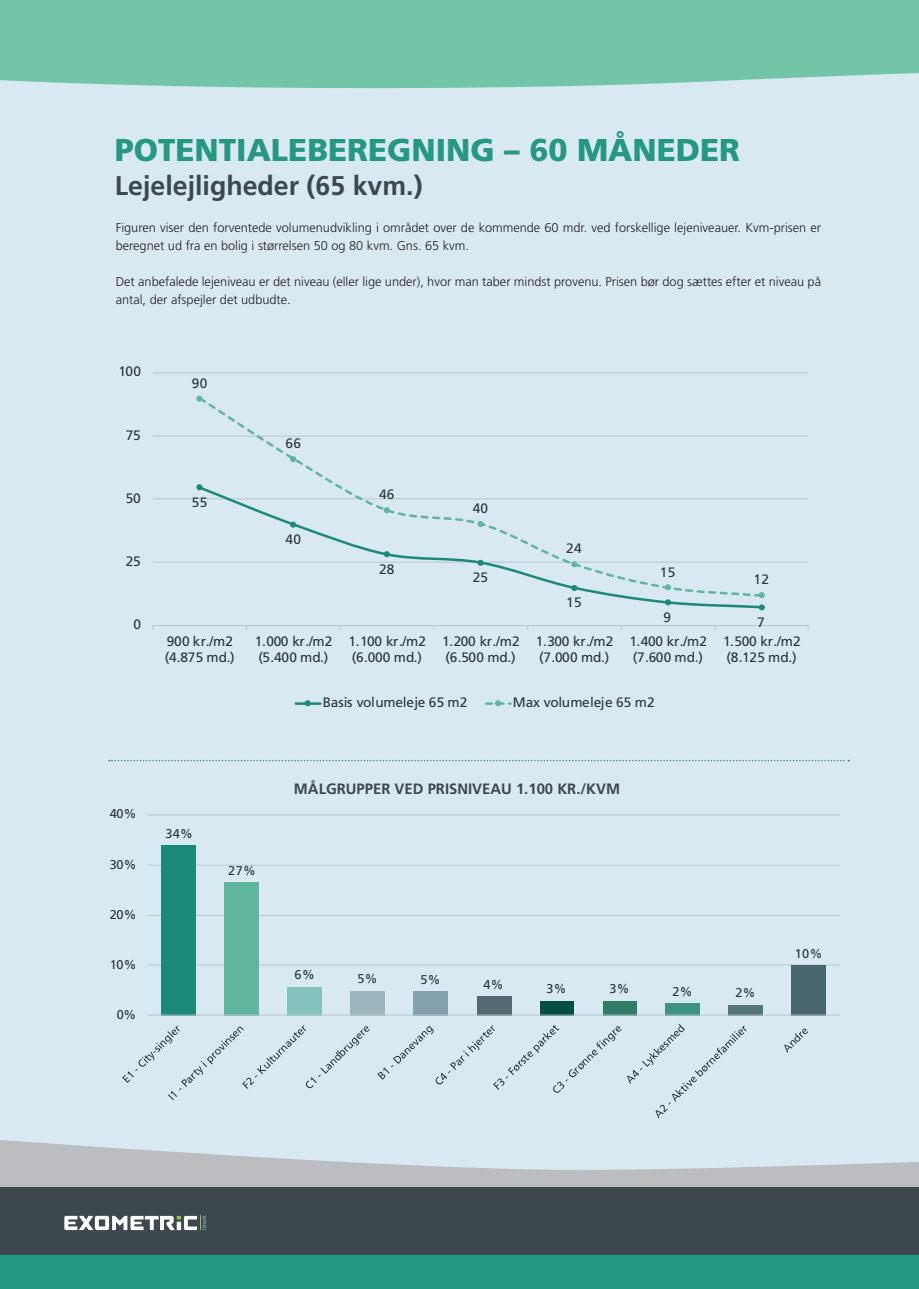
<style>
.page{position:relative;width:919px;height:1289px;background:#fff}
.page>*{position:absolute;margin:0;border:0;box-sizing:border-box;transform-origin:0 0}
.t1{font:900 31.5px "Frutiger LT Std";color:#249881}
.t2{font:700 27px "Frutiger LT Std";color:#3d474e}
.t3{font:700 15px "Frutiger LT Std";color:#3d474e}
.t4{font:13.65px/15.9px "Frutiger LT Std";letter-spacing:-.03em;color:#333a3d}
.t5{font:13.65px/15.9px "Frutiger LT Std";letter-spacing:.005em;color:#333a3d}
.t6{font:13.65px "Frutiger LT Std";letter-spacing:-.015em;color:#333a3d}
.t7{font:300 12.75px/18px "Frutiger LT Std";color:#231f20}
.t8{font:12.75px "Frutiger LT Std";letter-spacing:-.03em;color:#333a3d}
</style>
<div class="page">
<div style="left:0;top:0;width:918px;height:1288px;background:#d8e9f1"></div>
<svg style="left:0;top:1140px;width:918px;height:47px;fill:#bcbdc0"></svg>
<div style="left:0;top:0;width:918px;height:89px;background:#72c5a7"></div>
<div style="left:0;top:1187px;width:918px;height:101px;background:#3d474e"></div>
<div style="left:0;top:1254px;width:918px;height:34px;background:#249881"></div>
<svg style="left:64px;top:1215px;width:142px;height:14px"></svg>
<svg style="left:109px;top:759px;width:740px;height:2px"></svg>
<hr style="left:147px;top:964px;width:692px;height:1px;background:#d7dcdb">
<hr style="left:147px;top:915px;width:692px;height:1px;background:#d7dcdb">
<hr style="left:147px;top:864px;width:692px;height:1px;background:#d7dcdb">
<hr style="left:147px;top:814px;width:692px;height:1px;background:#d7dcdb">
<div style="left:162px;top:844px;width:34px;height:171px;background:#1b8979"></div>
<div style="left:225px;top:882px;width:34px;height:133px;background:#60b59e"></div>
<div style="left:288px;top:986px;width:34px;height:29px;background:#84c3bd"></div>
<div style="left:351px;top:990px;width:34px;height:25px;background:#9bb6bd"></div>
<div style="left:414px;top:991px;width:34px;height:24px;background:#83a1ac"></div>
<div style="left:477px;top:996px;width:34px;height:19px;background:#536a72"></div>
<div style="left:540px;top:1000px;width:33px;height:15px;background:#044f45"></div>
<div style="left:603px;top:1000px;width:33px;height:15px;background:#317c65"></div>
<div style="left:665px;top:1003px;width:34px;height:12px;background:#3c9381"></div>
<div style="left:728px;top:1004px;width:34px;height:11px;background:#557679"></div>
<div style="left:791px;top:965px;width:34px;height:50px;background:#49656f"></div>
<hr style="left:147px;top:1014px;width:692px;height:1px;background:#d7dcdb">
<svg style="left:122px;top:1024px;width:625px;height:94px"></svg>
<svg style="left:784px;top:1028px;width:24px;height:24px"></svg>
<svg style="left:152px;top:372px;width:657px;height:335px"></svg>
<h1 class="t1" style="left:115px;top:130px;width:626px">POTENTIALEBEREGNING – 60 MÅNEDER</h1>
<h2 class="t2" style="left:115px;top:170px;width:309px">Lejelejligheder (65 kvm.)</h2>
<p class="t7" style="left:116px;top:219px;width:706px">Figuren viser den forventede volumenudvikling i området over de kommende 60 mdr. ved forskellige lejeniveauer. Kvm-prisen er beregnet ud fra en bolig i størrelsen 50 og 80 kvm. Gns. 65 kvm.</p>
<p class="t7" style="left:116px;top:273px;width:706px">Det anbefalede lejeniveau er det niveau (eller lige under), hvor man taber mindst provenu. Prisen bør dog sættes efter et niveau på antal, der afspejler det udbudte.</p>
<p class="t5" style="left:118px;top:300px;width:24px">125</p>
<p class="t5" style="left:118px;top:364px;width:24px">100</p>
<p class="t5" style="left:126px;top:427px;width:16px">75</p>
<p class="t5" style="left:126px;top:490px;width:16px">50</p>
<p class="t5" style="left:126px;top:553px;width:16px">25</p>
<p class="t5" style="left:133px;top:616px;width:9px">0</p>
<p class="t5" style="left:192px;top:375px;width:17px">90</p>
<p class="t5" style="left:192px;top:494px;width:17px">55</p>
<p class="t5" style="left:285px;top:435px;width:17px">66</p>
<p class="t5" style="left:285px;top:531px;width:17px">40</p>
<p class="t5" style="left:379px;top:486px;width:17px">46</p>
<p class="t5" style="left:379px;top:561px;width:17px">28</p>
<p class="t5" style="left:472px;top:500px;width:17px">40</p>
<p class="t5" style="left:472px;top:569px;width:17px">25</p>
<p class="t5" style="left:566px;top:540px;width:17px">24</p>
<p class="t5" style="left:566px;top:594px;width:17px">15</p>
<p class="t5" style="left:660px;top:564px;width:17px">15</p>
<p class="t5" style="left:753px;top:572px;width:17px">12</p>
<p class="t5" style="left:663px;top:609px;width:9px">9</p>
<p class="t5" style="left:757px;top:614px;width:9px">7</p>
<p class="t5" style="left:165px;top:633px;width:72px">900 kr./m2 (4.875 md.)</p>
<p class="t4" style="left:255px;top:633px;width:79px">1.000 kr./m2 (5.400 md.)</p>
<p class="t4" style="left:348px;top:633px;width:79px">1.100 kr./m2 (6.000 md.)</p>
<p class="t4" style="left:442px;top:633px;width:79px">1.200 kr./m2 (6.500 md.)</p>
<p class="t4" style="left:536px;top:633px;width:79px">1.300 kr./m2 (7.000 md.)</p>
<p class="t4" style="left:629px;top:633px;width:79px">1.400 kr./m2 (7.600 md.)</p>
<p class="t4" style="left:723px;top:633px;width:79px">1.500 kr./m2 (8.125 md.)</p>
<p class="t6" style="left:323px;top:694px;width:146px">Basis volumeleje 65 m2</p>
<p class="t6" style="left:513px;top:694px;width:143px">Max volumeleje 65 m2</p>
<p class="t8" style="left:110px;top:806px;width:28px">40%</p>
<p class="t8" style="left:110px;top:856px;width:28px">30%</p>
<p class="t8" style="left:110px;top:906px;width:28px">20%</p>
<p class="t8" style="left:110px;top:956px;width:28px">10%</p>
<p class="t8" style="left:117px;top:1006px;width:21px">0%</p>
<p class="t8" style="left:165px;top:825px;width:29px">34%</p>
<p class="t8" style="left:228px;top:863px;width:29px">27%</p>
<p class="t3" style="left:294px;top:780px;width:327px">MÅLGRUPPER VED PRISNIVEAU 1.100 KR./KVM</p>
<p class="t8" style="left:294px;top:967px;width:22px">6%</p>
<p class="t8" style="left:357px;top:971px;width:22px">5%</p>
<p class="t8" style="left:420px;top:972px;width:22px">5%</p>
<p class="t8" style="left:483px;top:976px;width:22px">4%</p>
<p class="t8" style="left:546px;top:981px;width:22px">3%</p>
<p class="t8" style="left:609px;top:981px;width:22px">3%</p>
<p class="t8" style="left:672px;top:983px;width:22px">2%</p>
<p class="t8" style="left:735px;top:985px;width:22px">2%</p>
<p class="t8" style="left:794px;top:945px;width:29px">10%</p>
</div>
